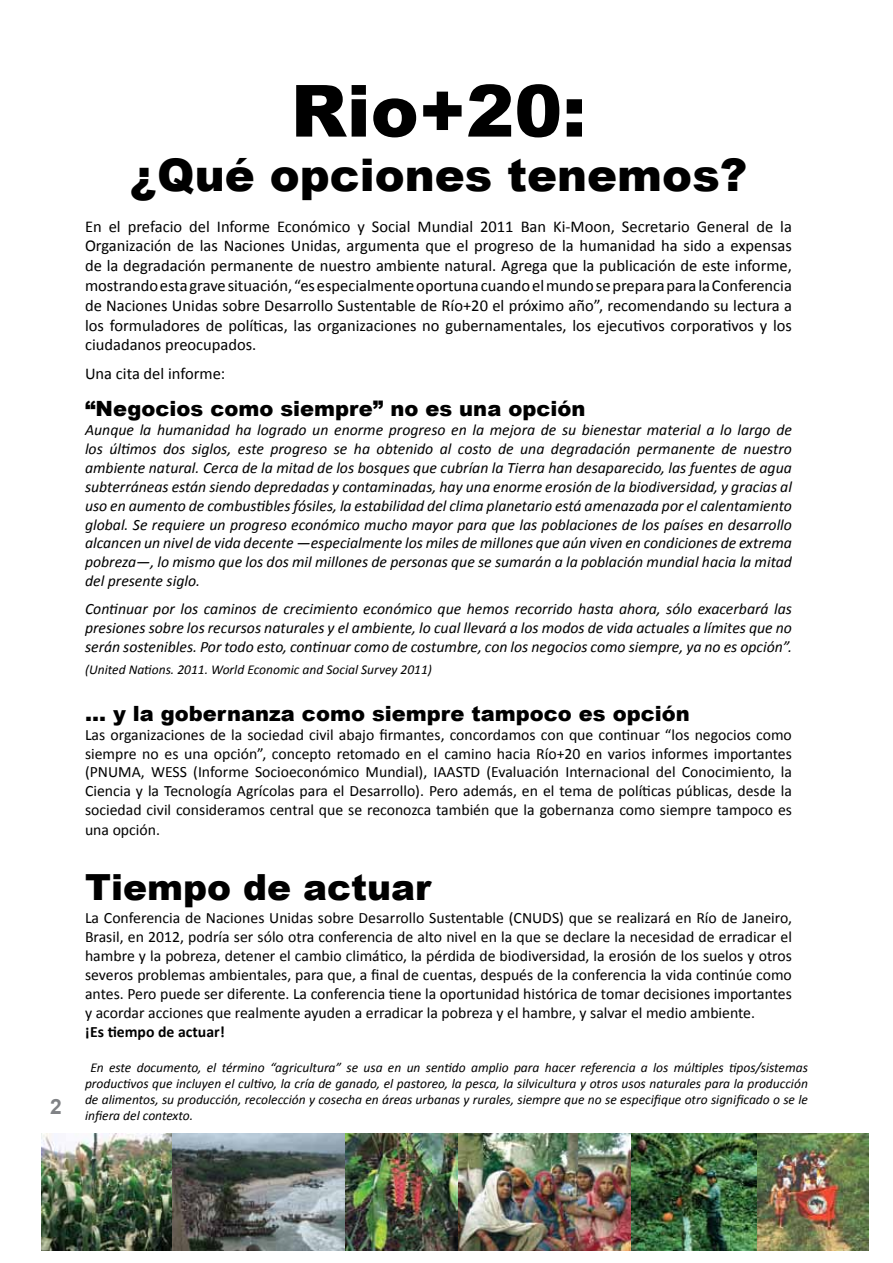
<style>
.page{position:relative;width:893px;height:1263px;background:#fff}
.page>*{position:absolute;margin:0;border:0;box-sizing:border-box;transform-origin:0 0}
.t1{font:900 72px "Arial";color:#000}
.t2{font:900 45px "Arial";color:#000}
.t3{font:900 36px "Arial";color:#000}
.t4{font:900 21px "Arial";color:#000}
.t5{font:700 21px "Arial";color:#808285}
.t6{font:16.5px/19.8px "Calibri";color:#000;text-align:justify}
.t7{font:italic 15.75px/18.9px "Calibri";color:#000;text-align:justify}
.t8{font:15.75px/19px "Calibri";color:#000;text-align:justify}
.t9{font:700 15.75px "Calibri";color:#000}
.t10{font:italic 13.5px/16.2px "Calibri";color:#000;text-align:justify}
</style>
<div class="page">
<img style="left:42px;top:1133px;width:826px;height:117px">
<h3 class="t5" style="left:50px;top:1092px;width:13px">2</h3>
<h1 class="t1" style="left:291px;top:59px;width:297px">Rio+20:</h1>
<h2 class="t2" style="left:130px;top:142px;width:619px">¿Qué opciones tenemos?</h2>
<p class="t6" style="left:85px;top:216px;width:708px">En el prefacio del Informe Económico y Social Mundial 2011 Ban Ki-Moon, Secretario General de la Organización de las Naciones Unidas, argumenta que el progreso de la humanidad ha sido a expensas de la degradación permanente de nuestro ambiente natural. Agrega que la publicación de este informe, mostrando esta grave situación, “es especialmente oportuna cuando el mundo se prepara para la Conferencia de Naciones Unidas sobre Desarrollo Sustentable de Río+20 el próximo año”, recomendando su lectura a los formuladores de políticas, las organizaciones no gubernamentales, los ejecutivos corporativos y los ciudadanos preocupados.</p>
<p class="t6" style="left:85px;top:363px;width:142px">Una cita del informe:</p>
<h3 class="t4" style="left:85px;top:393px;width:502px">“Negocios como siempre” no es una opción</h3>
<p class="t7" style="left:85px;top:420px;width:708px">Aunque la humanidad ha logrado un enorme progreso en la mejora de su bienestar material a lo largo de los últimos dos siglos, este progreso se ha obtenido al costo de una degradación permanente de nuestro ambiente natural. Cerca de la mitad de los bosques que cubrían la Tierra han desaparecido, las fuentes de agua subterráneas están siendo depredadas y contaminadas, hay una enorme erosión de la biodiversidad, y gracias al uso en aumento de combustibles fósiles, la estabilidad del clima planetario está amenazada por el calentamiento global. Se requiere un progreso económico mucho mayor para que las poblaciones de los países en desarrollo alcancen un nivel de vida decente —especialmente los miles de millones que aún viven en condiciones de extrema pobreza—, lo mismo que los dos mil millones de personas que se sumarán a la población mundial hacia la mitad del presente siglo.</p>
<p class="t7" style="left:85px;top:598px;width:708px;line-height:19.4px">Continuar por los caminos de crecimiento económico que hemos recorrido hasta ahora, sólo exacerbará las presiones sobre los recursos naturales y el ambiente, lo cual llevará a los modos de vida actuales a límites que no serán sostenibles. Por todo esto, continuar como de costumbre, con los negocios como siempre, ya no es opción”.</p>
<p class="t10" style="left:85px;top:661px;width:348px">(United Nations. 2011. World Economic and Social Survey 2011)</p>
<h3 class="t4" style="left:85px;top:698px;width:606px">… y la gobernanza como siempre tampoco es opción</h3>
<p class="t8" style="left:85px;top:725px;width:708px">Las organizaciones de la sociedad civil abajo firmantes, concordamos con que continuar “los negocios como siempre no es una opción”, concepto retomado en el camino hacia Río+20 en varios informes importantes (PNUMA, WESS (Informe Socioeconómico Mundial), IAASTD (Evaluación Internacional del Conocimiento, la Ciencia y la Tecnología Agrícolas para el Desarrollo). Pero además, en el tema de políticas públicas, desde la sociedad civil consideramos central que se reconozca también que la gobernanza como siempre tampoco es una opción.</p>
<h3 class="t3" style="left:85px;top:861px;width:348px">Tiempo de actuar</h3>
<p class="t8" style="left:85px;top:908px;width:708px">La Conferencia de Naciones Unidas sobre Desarrollo Sustentable (CNUDS) que se realizará en Río de Janeiro, Brasil, en 2012, podría ser sólo otra conferencia de alto nivel en la que se declare la necesidad de erradicar el hambre y la pobreza, detener el cambio climático, la pérdida de biodiversidad, la erosión de los suelos y otros severos problemas ambientales, para que, a final de cuentas, después de la conferencia la vida continúe como antes. Pero puede ser diferente. La conferencia tiene la oportunidad histórica de tomar decisiones importantes y acordar acciones que realmente ayuden a erradicar la pobreza y el hambre, y salvar el medio ambiente.</p>
<p class="t9" style="left:85px;top:1022px;width:141px">¡Es tiempo de actuar!</p>
<p class="t10" style="left:85px;top:1058px;width:724px;text-indent:5px">En este documento, el término “agricultura” se usa en un sentido amplio para hacer referencia a los múltiples tipos/sistemas productivos que incluyen el cultivo, la cría de ganado, el pastoreo, la pesca, la silvicultura y otros usos naturales para la producción de alimentos, su producción, recolección y cosecha en áreas urbanas y rurales, siempre que no se especifique otro significado o se le infiera del contexto.</p>
</div>
